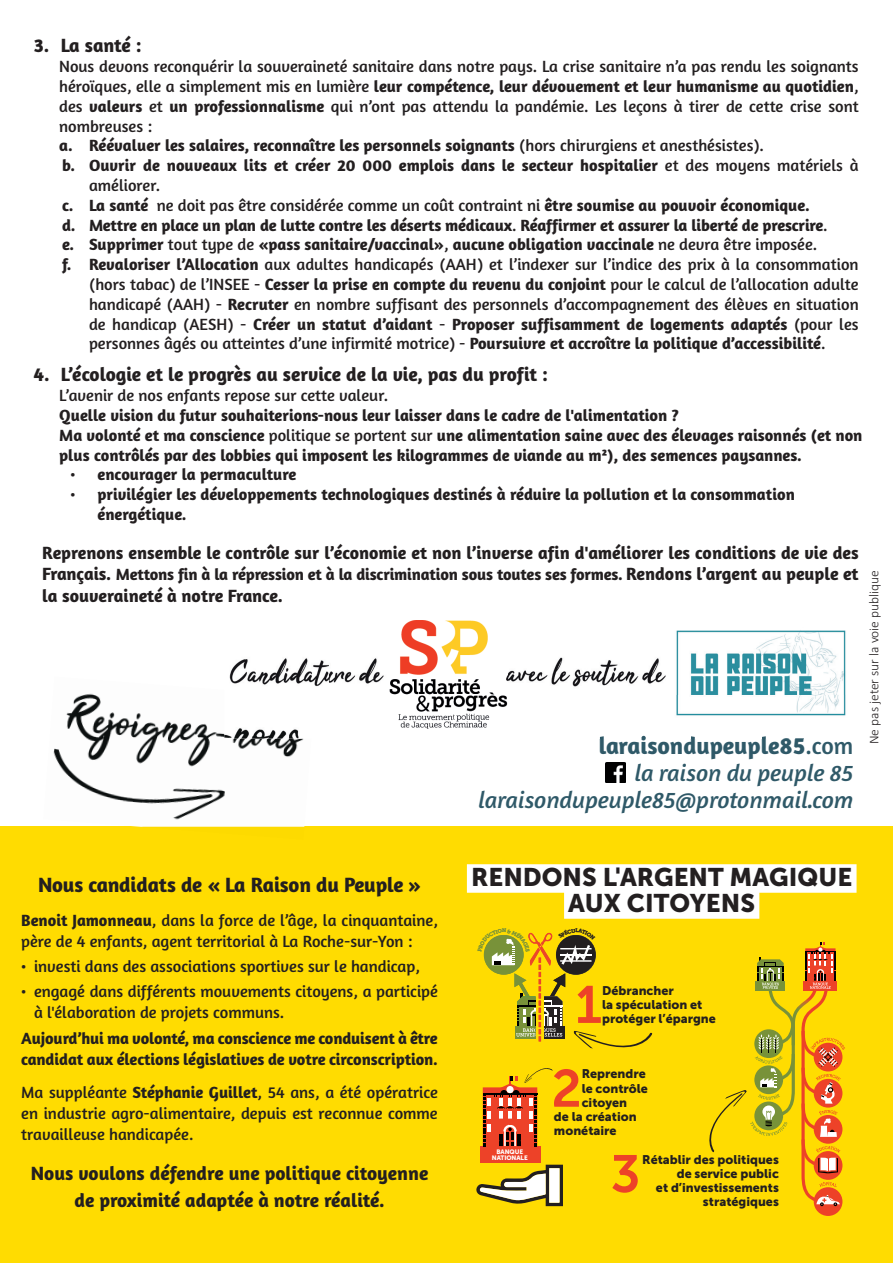
<style>
.page{position:relative;width:893px;height:1263px;background:#fff}
.page>*{position:absolute;margin:0;border:0;box-sizing:border-box;transform-origin:0 0}
.t1{font:52.35px "Museo Sans 700";color:#ed4228}
.t2{font:25.35px/26px "Museo Sans 900";color:#231f20;text-align:center}
.t3{font:italic 24px/27px "Amaranth";color:#2f5968;text-align:right}
.t4{font:700 21px "Amaranth";letter-spacing:-.005em;color:#231f20}
.t5{font:700 19.5px/27px "Amaranth";color:#231f20;text-align:center}
.t6{font:700 18px "Amaranth";color:#231f20}
.t7{font:700 16.5px/19.8px "Amaranth";color:#231f20}
.t8{font:16.5px/21px "Amaranth";color:#231f20}
.t9{font:300 13.5px "Calibri";color:#231f20}
.t10{font:12.45px/14.1px "Museo Sans 900";color:#231f20}
.t11{font:6.45px/6.3px "Museo Sans 900";letter-spacing:-.01em;color:#fff;text-align:center}
.s1{font-weight:400}
.s2{font-weight:700}
.s3{font-size:18px}
.s4{font-weight:700;font-style:normal}
.s5{font-style:normal}
</style>
<div class="page">
<div style="left:0;top:827px;width:893px;height:436px;background:#ffdc01"></div>
<img style="left:43px;top:693px;width:268px;height:134px">
<img style="left:229px;top:658px;width:155px;height:29px">
<img style="left:644px;top:630px;width:202px;height:106px">
<img style="left:507px;top:657px;width:137px;height:81px">
<img style="left:224px;top:693px;width:87px;height:45px">
<img style="left:600px;top:736px;width:166px;height:2px">
<div style="left:814px;top:1187px;width:28px;height:29px;background:#ed4228;border-radius:50%"></div>
<div style="left:480px;top:1146px;width:60px;height:17px;background:#ed4228"></div>
<svg style="left:476px;top:1165px;width:87px;height:41px"></svg>
<svg style="left:483px;top:1068px;width:70px;height:78px"></svg>
<svg style="left:709px;top:942px;width:136px;height:264px"></svg>
<div style="left:467px;top:864px;width:389px;height:29px;background:#fff"></div>
<div style="left:564px;top:890px;width:195px;height:29px;background:#fff"></div>
<div style="left:454px;top:694px;width:55px;height:44px;background:#fff"></div>
<img style="left:389px;top:620px;width:105px;height:109px">
<img style="left:454px;top:694px;width:53px;height:35px">
<img style="left:606px;top:763px;width:19px;height:19px">
<svg style="left:483px;top:932px;width:169px;height:117px"></svg>
<p class="t5" style="left:34px;top:32px;width:110px">3. La santé :</p>
<p class="t8" style="left:59px;top:56px;width:801px">Nous devons reconquérir la souveraineté sanitaire dans notre pays. La crise sanitaire n’a pas rendu les soignants</p>
<p class="t7" style="left:59px;top:76px;width:801px"><span class="s1">héroïques, elle a simplement mis en lumière</span> leur compétence, leur dévouement et leur humanisme au quotidien<span class="s1">,</span></p>
<p class="t8" style="left:59px;top:96px;width:801px">des <span class="s2">valeurs</span> et <span class="s2">un professionnalisme</span> qui n’ont pas attendu la pandémie. Les leçons à tirer de cette crise sont</p>
<p class="t8" style="left:59px;top:115px;width:94px">nombreuses :</p>
<p class="t7" style="left:59px;top:135px;width:706px">a. Réévaluer les salaires, reconnaître les personnels soignants <span class="s1">(hors chirurgiens et anesthésistes).</span></p>
<p class="t7" style="left:62px;top:155px;width:798px">b. Ouvrir de nouveaux lits et créer 20 000 emplois dans le secteur hospitalier <span class="s1">et des moyens matériels à</span></p>
<p class="t8" style="left:89px;top:175px;width:73px">améliorer.</p>
<p class="t8" style="left:62px;top:195px;width:749px"><span class="s2">c. La santé</span> ne doit pas être considérée comme un coût contraint ni <span class="s2">être soumise au pouvoir économique.</span></p>
<p class="t7" style="left:62px;top:215px;width:767px">d. Mettre en place un plan de lutte contre les déserts médicaux<span class="s1">.</span> Réaffirmer et assurer la liberté de prescrire<span class="s1">.</span></p>
<p class="t7" style="left:62px;top:234px;width:757px">e. Supprimer <span class="s1">tout type de</span> «pass sanitaire/vaccinal»<span class="s1">,</span> aucune obligation vaccinale <span class="s1">ne devra être imposée.</span></p>
<p class="t8" style="left:62px;top:254px;width:798px"><span class="s2">f. Revaloriser l’Allocation</span> aux adultes handicapés (AAH) et l’indexer sur l’indice des prix à la consommation</p>
<p class="t8" style="left:89px;top:274px;width:771px">(hors tabac) de l’INSEE - <span class="s2">Cesser la prise en compte du revenu du conjoint</span> pour le calcul de l’allocation adulte</p>
<p class="t8" style="left:89px;top:294px;width:771px">handicapé (AAH) - <span class="s2">Recruter</span> en nombre suffisant des personnels d’accompagnement des élèves en situation</p>
<p class="t7" style="left:89px;top:314px;width:771px"><span class="s1">de handicap (AESH) -</span> Créer un statut d’aidant <span class="s1">-</span> Proposer suffisamment de logements adaptés <span class="s1">(pour les</span></p>
<p class="t8" style="left:89px;top:333px;width:738px">personnes âgés ou atteintes d’une infirmité motrice) - <span class="s2">Poursuivre et accroître la politique d’accessibilité</span>.</p>
<p class="t5" style="left:34px;top:361px;width:516px">4. L’écologie et le progrès au service de la vie, pas du profit :</p>
<p class="t8" style="left:59px;top:385px;width:330px">L’avenir de nos enfants repose sur cette valeur.</p>
<p class="t7" style="left:59px;top:405px;width:805px">Quelle vision du futur souhaiterions-nous leur laisser dans le cadre de l'alimentation ?<br>Ma volonté et ma conscience <span class="s1">politique se portent sur</span> une alimentation saine avec des élevages raisonnés (et non plus contrôlés par des lobbies qui imposent les kilogrammes de viande au m²), des semences paysannes.</p>
<p class="t7" style="left:71px;top:464px;width:227px">• encourager la permaculture</p>
<p class="t7" style="left:98px;top:484px;width:699px;text-indent:-27px">• privilégier les développements technologiques destinés à réduire la pollution et la consommation énergétique.</p>
<p class="t6" style="left:42px;top:541px;width:818px">Reprenons ensemble le contrôle sur l’économie et non l’inverse afin d'améliorer les conditions de vie des</p>
<p class="t7" style="left:42px;top:564px;width:818px"><span class="s3">Français.</span> Mettons fin à la répression et à la discrimination sous toutes ses formes. <span class="s3">Rendons l’argent au peuple et</span></p>
<p class="t6" style="left:42px;top:584px;width:242px">la souveraineté à notre France.</p>
<p class="t9" style="left:866px;top:744px;width:175px;rotate:-90deg">Ne pas jeter sur la voie publique</p>
<h3 class="t3" style="left:478px;top:732px;width:376px"><span class="s4">laraisondupeuple85</span><span class="s5">.com<br></span>la raison du peuple 85 laraisondupeuple85@protonmail.com</h3>
<p class="t4" style="left:38px;top:871px;width:385px">Nous candidats de « La Raison du Peuple »</p>
<p class="t8" style="left:21px;top:909px;width:418px"><span class="s2">Benoit Jamonneau</span>, dans la force de l’âge, la cinquantaine, père de 4 enfants, agent territorial à La Roche-sur-Yon :</p>
<p class="t8" style="left:21px;top:956px;width:400px">• investi dans des associations sportives sur le handicap,</p>
<p class="t8" style="left:34px;top:981px;width:405px;text-indent:-13px">• engagé dans différents mouvements citoyens, a participé à l'élaboration de projets communs.</p>
<p class="t7" style="left:21px;top:1027px;width:418px;line-height:21px">Aujourd’hui ma volonté, ma conscience me conduisent à être candidat aux élections législatives de votre circonscription.</p>
<p class="t8" style="left:21px;top:1082px;width:418px;text-align:justify">Ma suppléante <span class="s2">Stéphanie Guillet</span>, 54 ans, a été opératrice en industrie agro-alimentaire, depuis est reconnue comme travailleuse handicapée.</p>
<p class="t5" style="left:31px;top:1159px;width:399px">Nous voulons défendre une politique citoyenne de proximité adaptée à notre réalité.</p>
<h2 class="t2" style="left:471px;top:864px;width:383px">RENDONS L'ARGENT MAGIQUE<br>AUX CITOYENS</h2>
<p class="t11" style="left:492px;top:1148px;width:37px">BANQUE<br>NATIONALE</p>
<h1 class="t1" style="left:575px;top:976px;width:28px">1</h1>
<p class="t10" style="left:602px;top:983px;width:115px">Débrancher<br>la spéculation et protéger l’épargne</p>
<h1 class="t1" style="left:551px;top:1059px;width:32px">2</h1>
<p class="t10" style="left:582px;top:1067px;width:66px">Reprendre</p>
<p class="t10" style="left:582px;top:1081px;width:68px">le contrôle</p>
<p class="t10" style="left:582px;top:1095px;width:47px">citoyen</p>
<p class="t10" style="left:554px;top:1109px;width:84px">de la création</p>
<p class="t10" style="left:554px;top:1123px;width:64px">monétaire</p>
<h1 class="t1" style="left:611px;top:1145px;width:32px">3</h1>
<p class="t10" style="left:642px;top:1152px;width:138px;text-align:right">Rétablir des politiques de service public<br>et d’investissements stratégiques</p>
</div>
